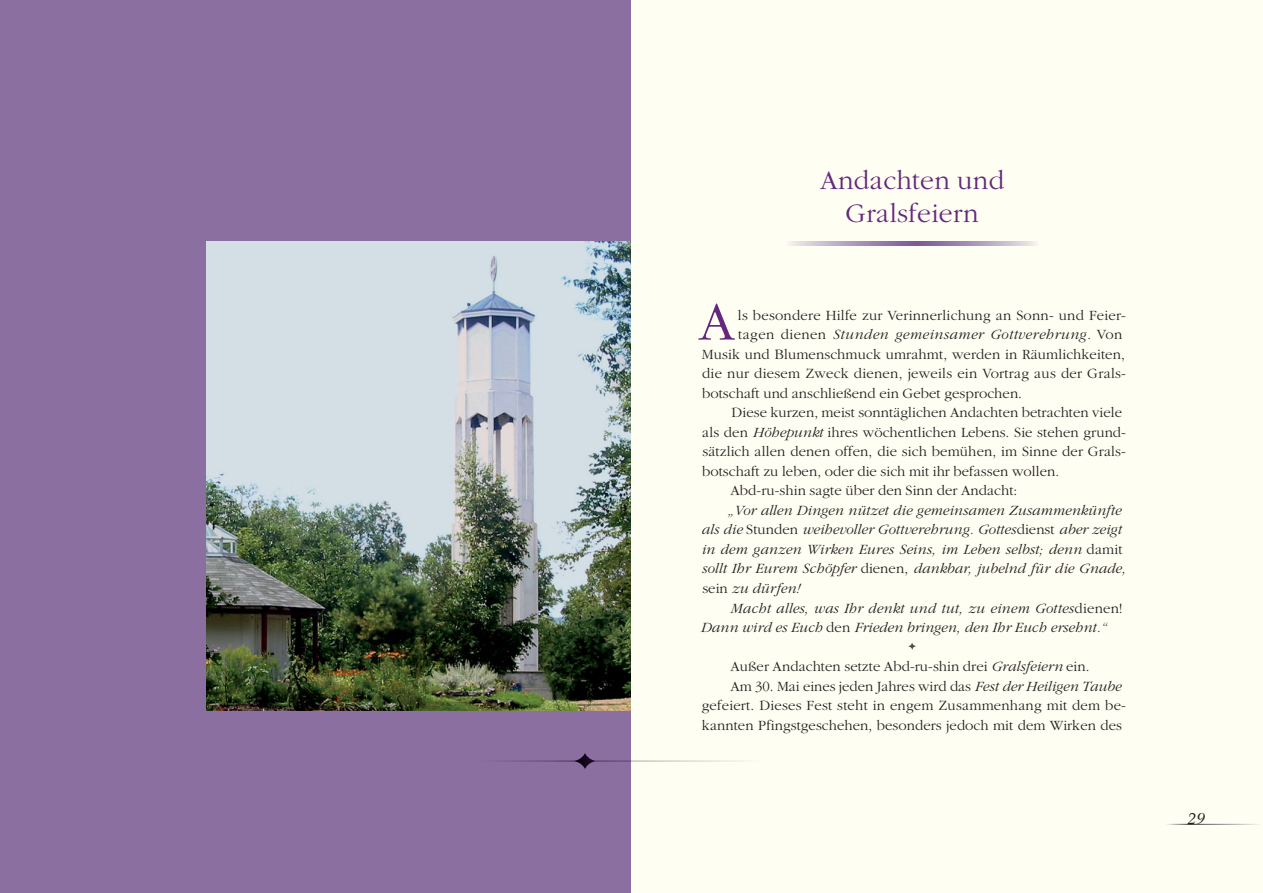
<style>
.page{position:relative;width:1263px;height:893px;background:#fff}
.page>*{position:absolute;margin:0;border:0;box-sizing:border-box;transform-origin:0 0}
.t1{font:300 56.4px "Garamond";color:#64287c}
.t2{font:300 27.75px/33px "Garamond";letter-spacing:.01em;color:#64287c;text-align:center}
.t3{font:italic 16.5px "New Baskerville";color:#231f20}
.t4{font:300 14.7px "Garamond";letter-spacing:.005em;color:#231f20}
.t5{font:italic 300 14.7px/19.5px "Garamond";letter-spacing:.005em;color:#231f20}
.t6{font:italic 300 14.7px "Garamond";letter-spacing:.03em;color:#231f20}
.s1{font-style:normal}
.s2{font-style:italic}
</style>
<div class="page">
<div style="left:0;top:0;width:631px;height:893px;background:#8c6fa1"></div>
<img style="left:206px;top:242px;width:425px;height:468px">
<div style="left:631px;top:0;width:632px;height:893px;background:#fffef2"></div>
<svg style="left:907px;top:642px;width:10px;height:8px"></svg>
<svg style="left:502px;top:753px;width:240px;height:16px"></svg>
<svg style="left:789px;top:242px;width:248px;height:4px"></svg>
<hr style="left:1165px;top:824px;width:98px;height:1px;background:#fff">
<h2 class="t2" style="left:820px;top:166px;width:186px">Andachten und<br>Gralsfeiern</h2>
<h1 class="t1" style="left:699px;top:300px;width:38px">A</h1>
<p class="t4" style="left:738px;top:310px;width:389px">ls besondere Hilfe zur Verinnerlichung an Sonn- und Feier-</p>
<p class="t6" style="left:738px;top:329px;width:385px"><span class="s1">tagen dienen</span> Stunden gemeinsamer Gottverehrung. <span class="s1">Von</span></p>
<p class="t4" style="left:702px;top:349px;width:425px">Musik und Blumenschmuck umrahmt, werden in Räumlichkeiten,</p>
<p class="t4" style="left:702px;top:368px;width:425px">die nur diesem Zweck dienen, jeweils ein Vortrag aus der Grals-</p>
<p class="t4" style="left:702px;top:388px;width:321px">botschaft und anschließend ein Gebet gesprochen.</p>
<p class="t4" style="left:731px;top:407px;width:392px">Diese kurzen, meist sonntäglichen Andachten betrachten viele</p>
<p class="t4" style="left:702px;top:427px;width:425px">als den <span class="s2">Höhepunkt</span> ihres wöchentlichen Lebens. Sie stehen grund-</p>
<p class="t4" style="left:702px;top:446px;width:425px">sätzlich allen denen offen, die sich bemühen, im Sinne der Grals-</p>
<p class="t4" style="left:702px;top:466px;width:359px">botschaft zu leben, oder die sich mit ihr befassen wollen.</p>
<p class="t4" style="left:730px;top:485px;width:288px">Abd-ru-shin sagte über den Sinn der Andacht:</p>
<p class="t5" style="left:701px;top:502px;width:426px;text-indent:27px">„Vor allen Dingen nützet die gemeinsamen Zusammenkünfte als die <span class="s1">Stunden</span> weihevoller Gottverehrung. Gottes<span class="s1">dienst</span> aber zeigt in dem ganzen Wirken Eures Seins, im Leben selbst; denn <span class="s1">damit </span>sollt Ihr Eurem Schöpfer <span class="s1">dienen,</span> dankbar, jubelnd für die Gnade, <span class="s1">sein</span> zu dürfen!</p>
<p class="t5" style="left:700px;top:599px;width:423px;text-indent:30px">Macht alles, was Ihr denkt und tut, zu einem Gottes<span class="s1">dienen!<br></span>Dann wird es Euch <span class="s1">den</span> Frieden bringen, den Ihr Euch ersehnt.“</p>
<p class="t4" style="left:730px;top:661px;width:361px">Außer Andachten setzte Abd-ru-shin drei <span class="s2">Gralsfeiern</span> ein.</p>
<p class="t4" style="left:730px;top:680px;width:392px">Am 30. Mai eines jeden Jahres wird das <span class="s2">Fest der Heiligen Taube</span></p>
<p class="t4" style="left:702px;top:700px;width:426px">gefeiert. Dieses Fest steht in engem Zusammenhang mit dem be-</p>
<p class="t4" style="left:702px;top:719px;width:422px">kannten Pfingstgeschehen, besonders jedoch mit dem Wirken des</p>
<p class="t3" style="left:1186px;top:813px;width:19px">29</p>
</div>
